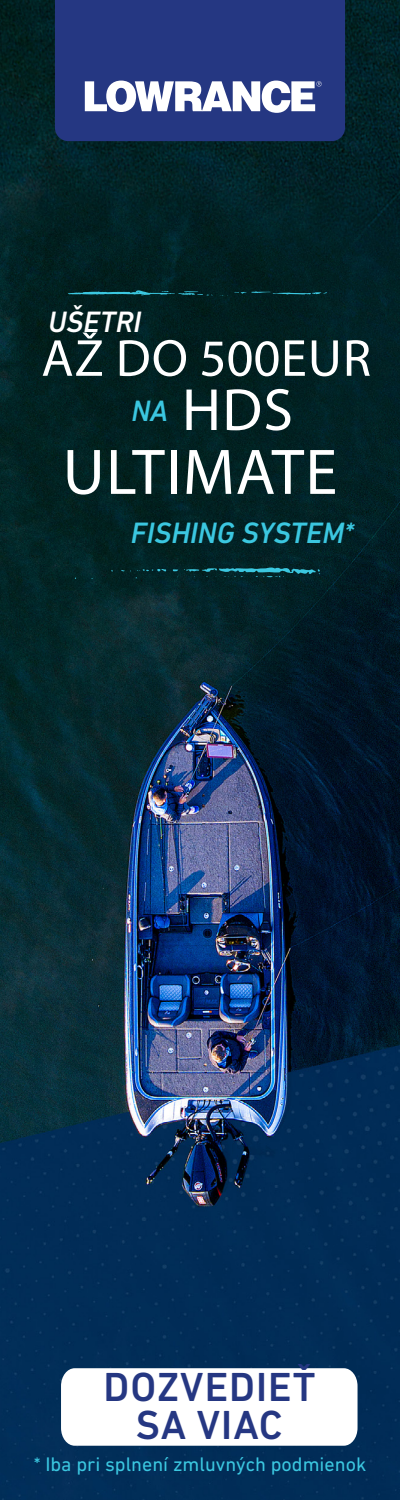
<style>
.page{position:relative;width:400px;height:1500px;background:#fff}
.page>*{position:absolute;margin:0;border:0;box-sizing:border-box;transform-origin:0 0}
.t1{font:65px "Myriad Pro";letter-spacing:.02em;color:#fff}
.t2{font:60px "Myriad Pro";color:#fff}
.t3{font:52.5px "Myriad Pro";letter-spacing:.02em;color:#fff}
.t4{font:500 41.25px/37.5px "DIN Next LT Pro";letter-spacing:.025em;color:#253782;text-align:center}
.t5{font:italic 500 30px "DIN Next LT Pro";color:#3bc7e0}
.t6{font:italic 500 30px "DIN Next LT Pro";color:#fff}
.t7{font:20px "DIN Next LT Pro";color:#3bc7e0}
</style>
<div class="page">
<img style="left:0;top:0;width:400px;height:1500px">
<div style="left:55px;top:0;width:290px;height:141px;background:#253782"></div>
<svg style="left:85px;top:81px;width:237px;height:32px"></svg>
<svg style="left:61px;top:1368px;width:297px;height:78px"></svg>
<svg style="left:234px;top:291px;width:93px;height:4px"></svg>
<svg style="left:68px;top:290px;width:145px;height:6px"></svg>
<svg style="left:121px;top:569px;width:45px;height:10px"></svg>
<svg style="left:184px;top:567px;width:136px;height:11px"></svg>
<h3 class="t6" style="left:48px;top:305px;width:95px">UŠETRI</h3>
<h3 class="t3" style="left:41px;top:326px;width:331px">AŽ DO 500EUR</h3>
<h2 class="t2" style="left:182px;top:373px;width:113px">HDS</h2>
<h3 class="t5" style="left:131px;top:393px;width:38px">NA</h3>
<h1 class="t1" style="left:63px;top:432px;width:276px">ULTIMATE</h1>
<h3 class="t5" style="left:131px;top:515px;width:225px">FISHING SYSTEM*</h3>
<h3 class="t4" style="left:104px;top:1368px;width:213px">DOZVEDIEŤ<br>SA VIAC</h3>
<p class="t7" style="left:34px;top:1453px;width:334px">* Iba pri splnení zmluvných podmienok</p>
</div>
